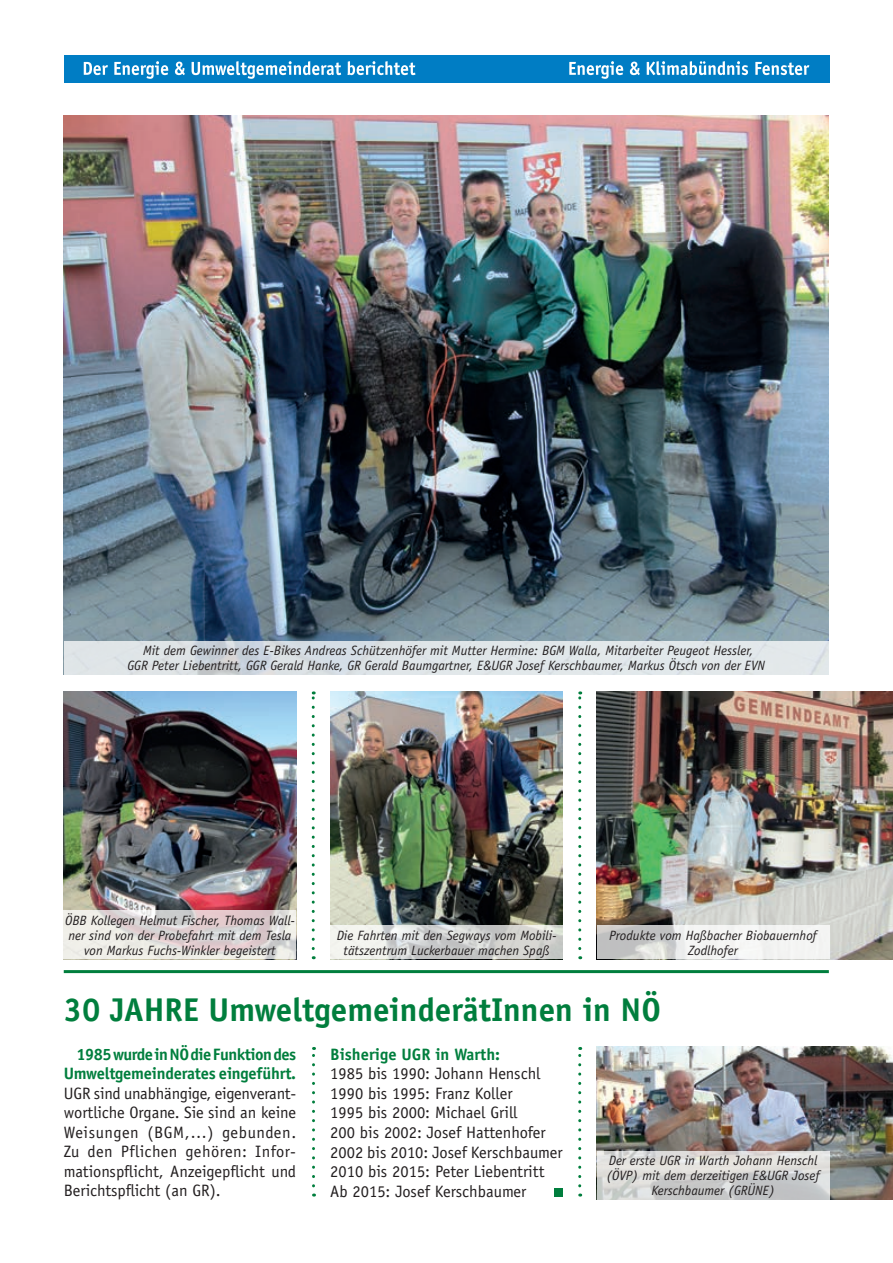
<style>
.page{position:relative;width:893px;height:1263px;background:#fff}
.page>*{position:absolute;margin:0;border:0;box-sizing:border-box;transform-origin:0 0}
.t1{font:700 33px "Officina Sans";color:#007e3d}
.t2{font:16.5px/19.5px "Officina Sans";color:#231f20;text-align:justify}
.t3{font:700 16.5px/19.5px "Officina Sans";letter-spacing:-.015em;color:#007e3d;text-align:right}
.t4{font:italic 13.5px/15px "Officina Sans";color:#231f20;text-align:center}
</style>
<div class="page">
<img style="left:330px;top:691px;width:233px;height:234px">
<img style="left:597px;top:691px;width:296px;height:268px">
<img style="left:64px;top:116px;width:765px;height:525px">
<hr style="left:64px;top:970px;width:765px;height:3px;background:#007e3d">
<div style="left:64px;top:55px;width:765px;height:27px;background:#007dc4"></div>
<svg style="left:569px;top:61px;width:54px;height:18px"></svg>
<svg style="left:630px;top:62px;width:10px;height:13px"></svg>
<svg style="left:647px;top:61px;width:101px;height:14px"></svg>
<svg style="left:755px;top:62px;width:54px;height:13px"></svg>
<svg style="left:84px;top:62px;width:24px;height:13px"></svg>
<svg style="left:114px;top:61px;width:54px;height:18px"></svg>
<svg style="left:175px;top:62px;width:10px;height:13px"></svg>
<svg style="left:192px;top:61px;width:149px;height:18px"></svg>
<svg style="left:347px;top:61px;width:68px;height:14px"></svg>
<svg style="left:312px;top:691px;width:3px;height:257px"></svg>
<svg style="left:578px;top:691px;width:3px;height:257px"></svg>
<svg style="left:312px;top:1047px;width:3px;height:139px"></svg>
<svg style="left:578px;top:1047px;width:3px;height:139px"></svg>
<svg style="left:64px;top:641px;width:765px;height:33px;background:#dce2e6"></svg>
<img style="left:64px;top:691px;width:232px;height:219px">
<svg style="left:64px;top:910px;width:232px;height:49px;background:#e3dddb"></svg>
<svg style="left:330px;top:925px;width:233px;height:34px;background:#d8d9d7"></svg>
<svg style="left:597px;top:925px;width:232px;height:34px;fill:#f2f3f1"></svg>
<div style="left:554px;top:1188px;width:9px;height:8px;background:#007e3d"></div>
<img style="left:597px;top:1047px;width:296px;height:152px">
<svg style="left:597px;top:1151px;width:232px;height:48px;background:#d5d5d4"></svg>
<p class="t4" style="left:128px;top:643px;width:639px">Mit dem Gewinner des E-Bikes Andreas Schützenhöfer mit Mutter Hermine: BGM Walla, Mitarbeiter Peugeot Hessler,<br>GGR Peter Liebentritt, GGR Gerald Hanke, GR Gerald Baumgartner, E&amp;UGR Josef Kerschbaumer, Markus Ötsch von der EVN</p>
<p class="t4" style="left:65px;top:913px;width:231px">ÖBB Kollegen Helmut Fischer, Thomas Wall&shy;ner sind von der Probefahrt mit dem Tesla von Markus Fuchs-Winkler begeistert</p>
<p class="t4" style="left:337px;top:928px;width:221px">Die Fahrten mit den Segways vom Mobili&shy;tätszentrum Luckerbauer machen Spaß</p>
<p class="t4" style="left:609px;top:928px;width:209px">Produkte vom Haßbacher Biobauernhof<br>Zodlhofer</p>
<h1 class="t1" style="left:64px;top:990px;width:599px">30 Jahre UmweltgemeinderätInnen in NÖ</h1>
<p class="t3" style="left:64px;top:1044px;width:234px">1985 wurde in NÖ die Funktion des<br>Umweltgemeinderates eingeführt.</p>
<p class="t2" style="left:64px;top:1084px;width:234px">UGR sind unabhängige, eigenverant&shy;wortliche Organe. Sie sind an keine Weisungen (BGM,…) gebunden.<br>Zu den Pflichen gehören: Infor&shy;mationspflicht, Anzeigepflicht und Berichtspflicht (an GR).</p>
<p class="t3" style="left:330px;top:1044px;width:171px">Bisherige UGR in Warth:</p>
<p class="t2" style="left:330px;top:1064px;width:234px;text-align:left">1985 bis 1990: Johann Henschl<br>1990 bis 1995: Franz Koller<br>1995 bis 2000: Michael Grill<br>200 bis 2002: Josef Hattenhofer<br>2002 bis 2010: Josef Kerschbaumer<br>2010 bis 2015: Peter Liebentritt<br>Ab 2015: Josef Kerschbaumer</p>
<p class="t4" style="left:606px;top:1153px;width:215px">Der erste UGR in Warth Johann Henschl (ÖVP) mit dem derzeitigen E&amp;UGR Josef<br>Kerschbaumer (GRÜNE)</p>
</div>
